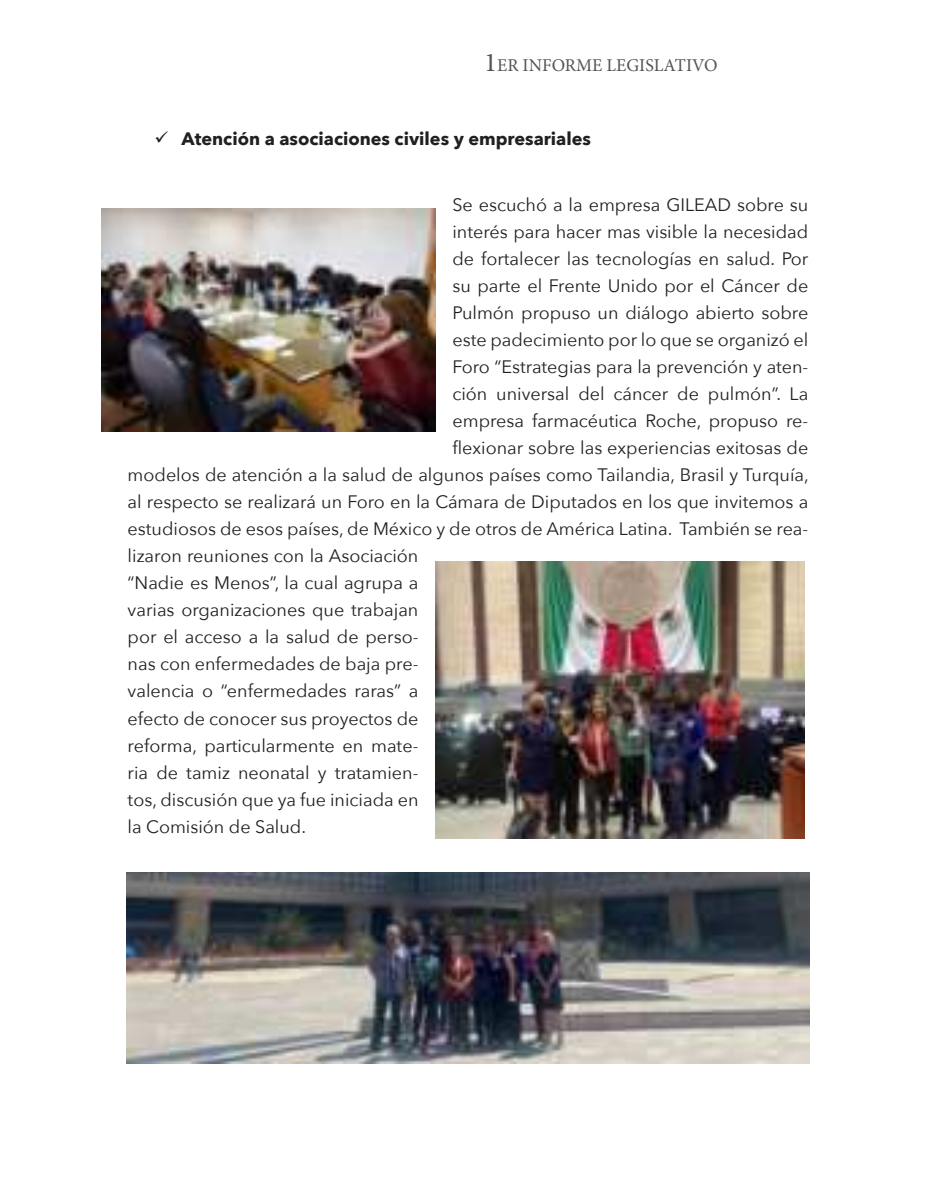
<style>
.page{position:relative;width:936px;height:1191px;background:#fff}
.page>*{position:absolute;margin:0;border:0;box-sizing:border-box;transform-origin:0 0}
.t1{font:18px "Avenir Next";color:#221f1f}
.t2{font:700 18px "Avenir Next";color:#221f1f}
.t3{font:18px "Minion Pro";color:#535456}
.s1{font-size:27px}
</style>
<div class="page">
<img style="left:101px;top:208px;width:334px;height:223px">
<img style="left:435px;top:561px;width:369px;height:277px">
<img style="left:127px;top:873px;width:682px;height:190px">
<p class="t3" style="left:484px;top:54px;width:235px"><span class="s1">1</span>ER INFORME LEGISLATIVO</p>
<p class="t2" style="left:155px;top:129px;width:438px">✓ Atención a asociaciones civiles y empresariales</p>
<p class="t1" style="left:452px;top:195px;width:357px">Se escuchó a la empresa GILEAD sobre su</p>
<p class="t1" style="left:452px;top:222px;width:357px">interés para hacer mas visible la necesidad</p>
<p class="t1" style="left:452px;top:249px;width:357px">de fortalecer las tecnologías en salud. Por</p>
<p class="t1" style="left:452px;top:276px;width:357px">su parte el Frente Unido por el Cáncer de</p>
<p class="t1" style="left:452px;top:303px;width:357px">Pulmón propuso un diálogo abierto sobre</p>
<p class="t1" style="left:452px;top:330px;width:357px">este padecimiento por lo que se organizó el</p>
<p class="t1" style="left:452px;top:357px;width:357px">Foro “Estrategias para la prevención y aten-</p>
<p class="t1" style="left:452px;top:384px;width:357px">ción universal del cáncer de pulmón”. La</p>
<p class="t1" style="left:452px;top:411px;width:357px">empresa farmacéutica Roche, propuso re-</p>
<p class="t1" style="left:452px;top:433px;width:357px">flexionar sobre las experiencias exitosas de</p>
<p class="t1" style="left:128px;top:465px;width:682px">modelos de atención a la salud de algunos países como Tailandia, Brasil y Turquía,</p>
<p class="t1" style="left:128px;top:492px;width:682px">al respecto se realizará un Foro en la Cámara de Diputados en los que invitemos a</p>
<p class="t1" style="left:128px;top:519px;width:682px">estudiosos de esos países, de México y de otros de América Latina. También se rea-</p>
<p class="t1" style="left:128px;top:546px;width:292px">lizaron reuniones con la Asociación</p>
<p class="t1" style="left:128px;top:573px;width:292px">“Nadie es Menos”, la cual agrupa a</p>
<p class="t1" style="left:128px;top:600px;width:292px">varias organizaciones que trabajan</p>
<p class="t1" style="left:128px;top:627px;width:292px">por el acceso a la salud de perso-</p>
<p class="t1" style="left:128px;top:654px;width:292px">nas con enfermedades de baja pre-</p>
<p class="t1" style="left:128px;top:681px;width:292px">valencia o “enfermedades raras” a</p>
<p class="t1" style="left:128px;top:708px;width:292px">efecto de conocer sus proyectos de</p>
<p class="t1" style="left:128px;top:735px;width:292px">reforma, particularmente en mate-</p>
<p class="t1" style="left:128px;top:762px;width:292px">ria de tamiz neonatal y tratamien-</p>
<p class="t1" style="left:128px;top:789px;width:292px">tos, discusión que ya fue iniciada en</p>
<p class="t1" style="left:128px;top:816px;width:180px">la Comisión de Salud.</p>
</div>
